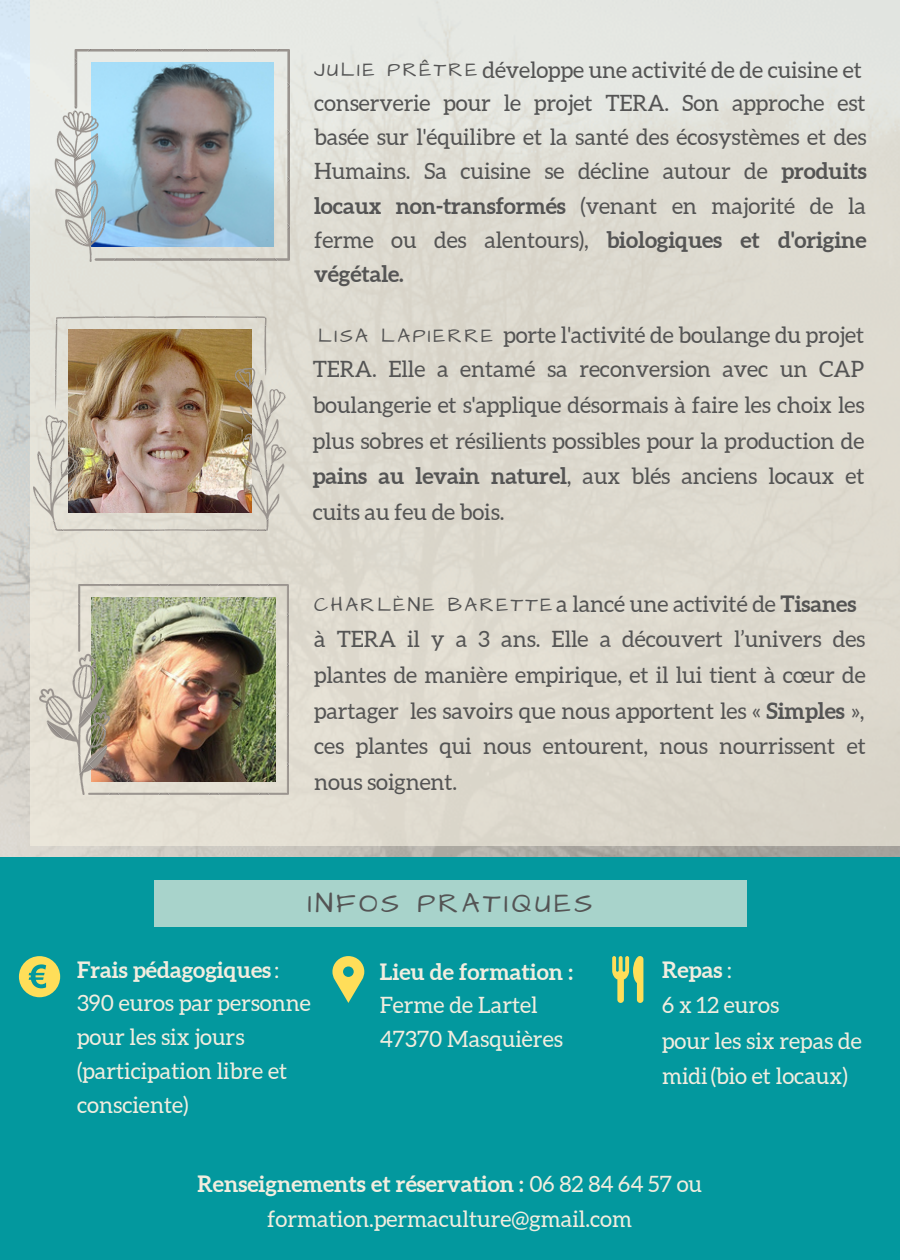
<style>
.page{position:relative;width:900px;height:1260px;background:#fff}
.page>*{position:absolute;margin:0;border:0;box-sizing:border-box;transform-origin:0 0}
.t1{font:28px "Architects Daughter";letter-spacing:.125em;color:#545454}
.t2{font:22.5px/35.5px "Aleo";letter-spacing:-.005em;color:#545454;text-align:justify}
.t3{font:22.5px/35.5px "Aleo";color:#f2eddf}
.t4{font:700 22.5px "Aleo";color:#f2eddf}
.t5{font:20px "Architects Daughter";letter-spacing:.125em;color:#545454}
.s1{font-weight:700}
.s2{font-weight:400}
</style>
<div class="page">
<div style="left:0;top:857px;width:900px;height:403px;background:#03989e"></div>
<svg style="left:612px;top:956px;width:31px;height:47px"></svg>
<div style="left:154px;top:880px;width:593px;height:47px;background:#a8d3cb"></div>
<div style="left:19px;top:956px;width:41px;height:41px;background:#ffde59;border-radius:50%"></div>
<svg style="left:29px;top:964px;width:17px;height:24px"></svg>
<svg style="left:332px;top:956px;width:32px;height:47px"></svg>
<div style="left:30px;top:0;width:870px;height:846px;background:linear-gradient(to bottom,#e2e2db,#dcd6c9)"></div>
<img style="left:39px;top:584px;width:250px;height:210px">
<img style="left:34px;top:316px;width:253px;height:214px">
<img style="left:55px;top:49px;width:234px;height:212px">
<p class="t5" style="left:314px;top:57px;width:165px">JULIE PRÊTRE</p>
<p class="t2" style="left:482px;top:52px;width:381px">développe une activité de de cuisine et</p>
<p class="t2" style="left:314px;top:86px;width:554px;line-height:34.2px">conserverie pour le projet TERA. Son approche est basée sur l'équilibre et la santé des écosystèmes et des Humains. Sa cuisine se décline autour de <span class="s1">produits locaux non-transformés</span> (venant en majorité de la ferme ou des alentours), <span class="s1">biologiques et d'origine végétale.</span></p>
<p class="t5" style="left:318px;top:322px;width:176px">LISA LAPIERRE</p>
<p class="t2" style="left:503px;top:317px;width:362px">porte l'activité de boulange du projet</p>
<p class="t2" style="left:313px;top:351px;width:553px">TERA. Elle a entamé sa reconversion avec un CAP boulangerie et s'applique désormais à faire les choix les plus sobres et résilients possibles pour la production de <span class="s1">pains au levain naturel</span>, aux blés anciens locaux et cuits au feu de bois.</p>
<p class="t5" style="left:314px;top:591px;width:240px">CHARLÈNE BARETTE</p>
<p class="t2" style="left:556px;top:586px;width:302px">a lancé une activité de <span class="s1">Tisanes</span></p>
<p class="t2" style="left:314px;top:622px;width:553px">à TERA il y a 3 ans. Elle a découvert l’univers des plantes de manière empirique, et il lui tient à cœur de partager les savoirs que nous apportent les « <span class="s1">Simples</span> », ces plantes qui nous entourent, nous nourrissent et nous soignent.</p>
<p class="t1" style="left:308px;top:884px;width:286px">INFOS PRATIQUES</p>
<p class="t4" style="left:77px;top:957px;width:204px">Frais pédagogiques <span class="s2">:</span></p>
<p class="t3" style="left:77px;top:986px;width:235px;line-height:33.8px">390 euros par personne pour les six jours</p>
<p class="t3" style="left:77px;top:1054px;width:212px;line-height:33.8px">(participation libre et consciente)</p>
<p class="t4" style="left:380px;top:959px;width:195px">Lieu de formation :</p>
<p class="t3" style="left:380px;top:988px;width:159px">Ferme de Lartel</p>
<p class="t3" style="left:380px;top:1021px;width:185px">47370 Masquières</p>
<p class="t4" style="left:662px;top:957px;width:71px">Repas <span class="s2">:</span></p>
<p class="t3" style="left:662px;top:987px;width:119px">6 x 12 euros</p>
<p class="t3" style="left:662px;top:1023px;width:201px">pour les six repas de midi (bio et locaux)</p>
<p class="t3" style="left:197px;top:1166px;width:506px;text-align:center"><span class="s1">Renseignements et réservation :</span> 06 82 84 64 57 ou formation.permaculture@gmail.com</p>
</div>
